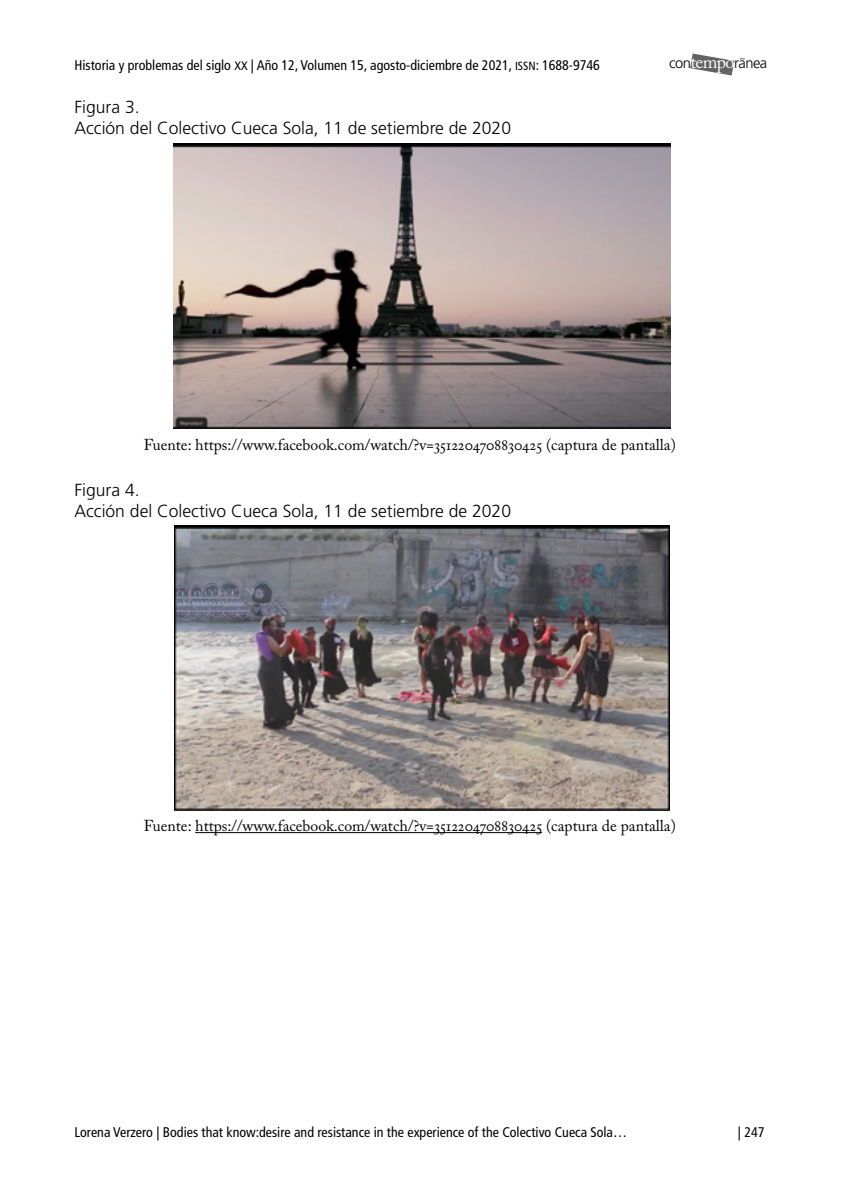
<style>
.page{position:relative;width:844px;height:1191px;background:#fff}
.page>*{position:absolute;margin:0;border:0;box-sizing:border-box;transform-origin:0 0}
.t1{font:300 17.5px/21px "Frutiger";color:#000}
.t2{font:15.75px "Adobe Caslon Pro";color:#000}
.t3{font:300 14.7px "Frutiger";letter-spacing:-.035em;color:#000}
.t4{font:condensed 14px "Frutiger";color:#000}
.s1{font-size:12.25px}
.s2{font-family:"Frutiger Cn SC850";font-stretch:normal;font-size:11.9px}
.s3{font-family:"Adobe Caslon Pro";font-weight:400;font-size:18.2px;color:#fff}
</style>
<div class="page">
<svg style="left:690px;top:54px;width:54px;height:21px"></svg>
<hr style="left:195px;top:832px;width:347px;height:1px;background:#000">
<img style="left:174px;top:143px;width:496px;height:286px">
<img style="left:174px;top:526px;width:495px;height:284px">
<p class="t4" style="left:74px;top:57px;width:527px">Historia y problemas del siglo <span class="s1">XX</span> | Año 12, Volumen 15, agosto-diciembre de 2021, <span class="s2">ISSN</span>: 1688-9746</p>
<p class="t3" style="left:669px;top:55px;width:100px">con<span class="s3">tempo</span>ranea</p>
<p class="t1" style="left:74px;top:96px;width:438px">Figura 3.<br>Acción del Colectivo Cueca Sola, 11 de setiembre de 2020</p>
<p class="t2" style="left:144px;top:435px;width:533px">Fuente: https://www.facebook.com/watch/?v=3512204708830425 (captura de pantalla)</p>
<p class="t1" style="left:74px;top:479px;width:438px">Figura 4.<br>Acción del Colectivo Cueca Sola, 11 de setiembre de 2020</p>
<p class="t2" style="left:144px;top:816px;width:533px">Fuente: https://www.facebook.com/watch/?v=3512204708830425 (captura de pantalla)</p>
<p class="t4" style="left:74px;top:1124px;width:554px">Lorena Verzero | Bodies that know:desire and resistance in the experience of the Colectivo Cueca Sola…</p>
<p class="t4" style="left:737px;top:1124px;width:28px">| 247</p>
</div>
